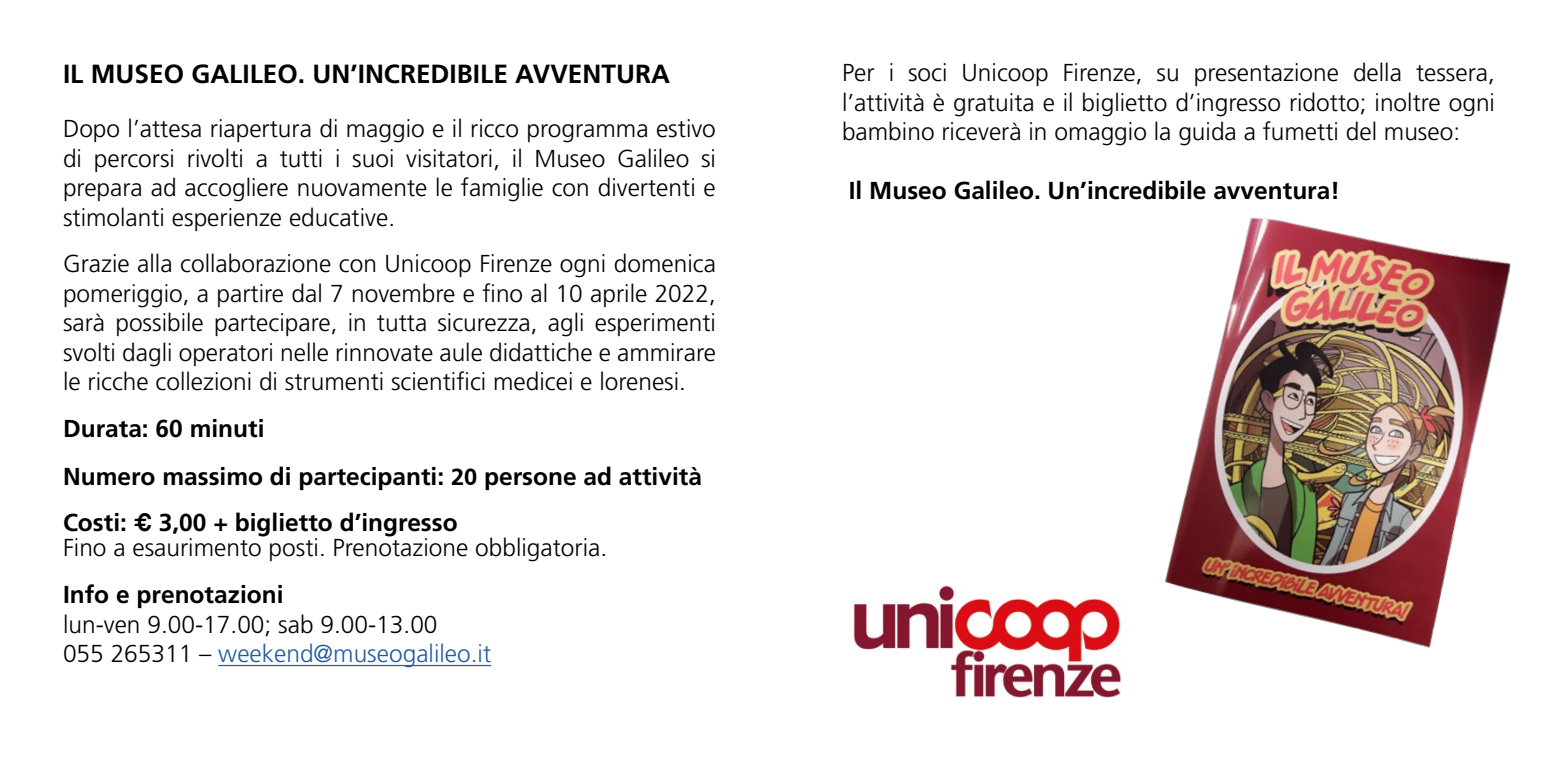
<style>
.page{position:relative;width:1558px;height:779px;background:#fff}
.page>*{position:absolute;margin:0;border:0;box-sizing:border-box;transform-origin:0 0}
.t1{font:700 26.25px "Frutiger";color:#000}
.t2{font:300 24.5px/29.4px "Frutiger";color:#000;text-align:justify}
.t3{font:700 24.5px/46.9px "Frutiger";color:#000}
.s1{font-style:inherit}
.s2{font-family:"Helvetica"}
.s3{color:#275b9b}
</style>
<div class="page">
<img style="left:1164px;top:217px;width:347px;height:431px">
<hr style="left:218px;top:665px;width:273px;height:1px;background:#275b9b">
<img style="left:854px;top:585px;width:267px;height:112px">
<p class="t1" style="left:63px;top:58px;width:608px">IL MUSEO GALILEO. UN’INCREDIBILE AVVENTURA</p>
<p class="t2" style="left:63px;top:114px;width:654px">Dopo l’attesa riapertura di maggio e il ricco programma estivo di percorsi rivolti a tutti i suoi visitatori, il Museo Galileo si prepara ad accogliere nuovamente le famiglie con divertenti e stimolanti esperienze educative.</p>
<p class="t2" style="left:63px;top:250px;width:654px">Grazie alla collaborazione con Unicoop Firenze ogni domenica pomeriggio, a partire dal 7 novembre e fino al 10 aprile 2022, sarà possibile partecipare, in tutta sicurezza, agli esperimenti svolti dagli operatori nelle rinnovate aule didattiche e ammirare le ricche collezioni di strumenti scientifici medicei e lorenesi.</p>
<p class="t3" style="left:63px;top:405px;width:640px">Durata: 60 minuti<br>Numero massimo di partecipanti: <span class="s1">20</span> persone ad attività<br>Costi: <span class="s2">€</span> 3,00 + biglietto d’ingresso</p>
<p class="t2" style="left:63px;top:533px;width:546px">Fino a esaurimento posti. Prenotazione obbligatoria.</p>
<p class="t3" style="left:63px;top:571px;width:222px">Info e prenotazioni</p>
<p class="t2" style="left:63px;top:610px;width:430px">lun-ven 9.00-17.00; sab 9.00-13.00<br>055 265311 – <span class="s3">weekend@museogalileo.it</span></p>
<p class="t2" style="left:842px;top:59px;width:654px">Per i soci Unicoop Firenze, su presentazione della tessera, l’attività è gratuita e il biglietto d’ingresso ridotto; inoltre ogni bambino riceverà in omaggio la guida a fumetti del museo:</p>
<p class="t3" style="left:849px;top:167px;width:493px">Il Museo Galileo. Un’incredibile avventura!</p>
</div>
